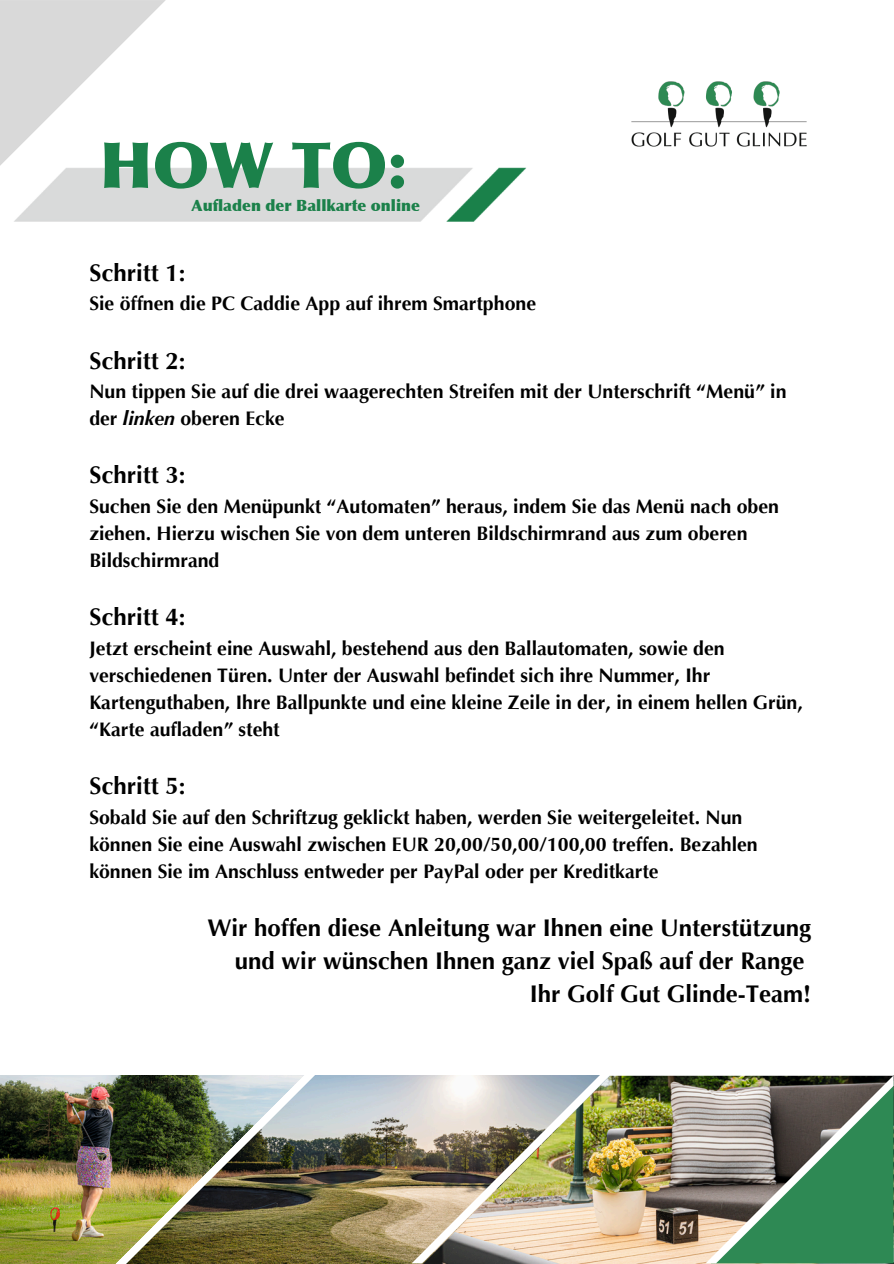
<style>
.page{position:relative;width:894px;height:1264px;background:#fff}
.page>*{position:absolute;margin:0;border:0;box-sizing:border-box;transform-origin:0 0}
.t1{font:900 63.6px "Optima LT Pro";color:#1b814a}
.t2{font:700 24px/32.7px "Optima LT Pro";color:#000;text-align:right}
.t3{font:700 19.5px/27px "Optima LT Pro";color:#000}
.t4{font:900 15.45px "Optima LT Pro";color:#1b814a}
.s1{font-style:italic}
</style>
<div class="page">
<svg style="left:0;top:0;width:166px;height:166px"></svg>
<img style="left:631px;top:81px;width:176px;height:66px">
<img style="left:14px;top:167px;width:512px;height:55px">
<img style="left:0;top:1075px;width:411px;height:188px">
<img style="left:411px;top:1075px;width:294px;height:188px">
<svg style="left:705px;top:1075px;width:188px;height:188px;background:#63866b"></svg>
<img style="left:114px;top:1075px;width:202px;height:188px">
<h1 class="t1" style="left:100px;top:141px;width:309px">HOW TO:</h1>
<p class="t4" style="left:191px;top:200px;width:230px">Aufladen der Ballkarte online</p>
<p class="t2" style="left:89px;top:258px;width:98px">Schritt 1:</p>
<p class="t3" style="left:89px;top:292px;width:448px">Sie öffnen die PC Caddie App auf ihrem Smartphone</p>
<p class="t2" style="left:89px;top:346px;width:98px">Schritt 2:</p>
<p class="t3" style="left:89px;top:380px;width:698px">Nun tippen Sie auf die drei waagerechten Streifen mit der Unterschrift “Menü” in der <span class="s1">linken</span> oberen Ecke</p>
<h3 class="t2" style="left:89px;top:461px;width:98px">Schritt 3:</h3>
<h3 class="t3" style="left:89px;top:494px;width:691px">Suchen Sie den Menüpunkt “Automaten” heraus, indem Sie das Menü nach oben ziehen. Hierzu wischen Sie von dem unteren Bildschirmrand aus zum oberen<br>Bildschirmrand</h3>
<h3 class="t2" style="left:89px;top:603px;width:98px">Schritt 4:</h3>
<h3 class="t3" style="left:89px;top:636px;width:714px">Jetzt erscheint eine Auswahl, bestehend aus den Ballautomaten, sowie den verschiedenen Türen. Unter der Auswahl befindet sich ihre Nummer, Ihr Kartenguthaben, Ihre Ballpunkte und eine kleine Zeile in der, in einem hellen Grün, “Karte aufladen” steht</h3>
<h3 class="t2" style="left:89px;top:772px;width:98px">Schritt 5:</h3>
<h3 class="t3" style="left:89px;top:805px;width:669px">Sobald Sie auf den Schriftzug geklickt haben, werden Sie weitergeleitet. Nun können Sie eine Auswahl zwischen EUR 20,00/50,00/100,00 treffen. Bezahlen können Sie im Anschluss entweder per PayPal oder per Kreditkarte</h3>
<h3 class="t2" style="left:207px;top:914px;width:605px">Wir hoffen diese Anleitung war Ihnen eine Unterstützung und wir wünschen Ihnen ganz viel Spaß auf der Range<br>Ihr Golf Gut Glinde-Team!</h3>
</div>
